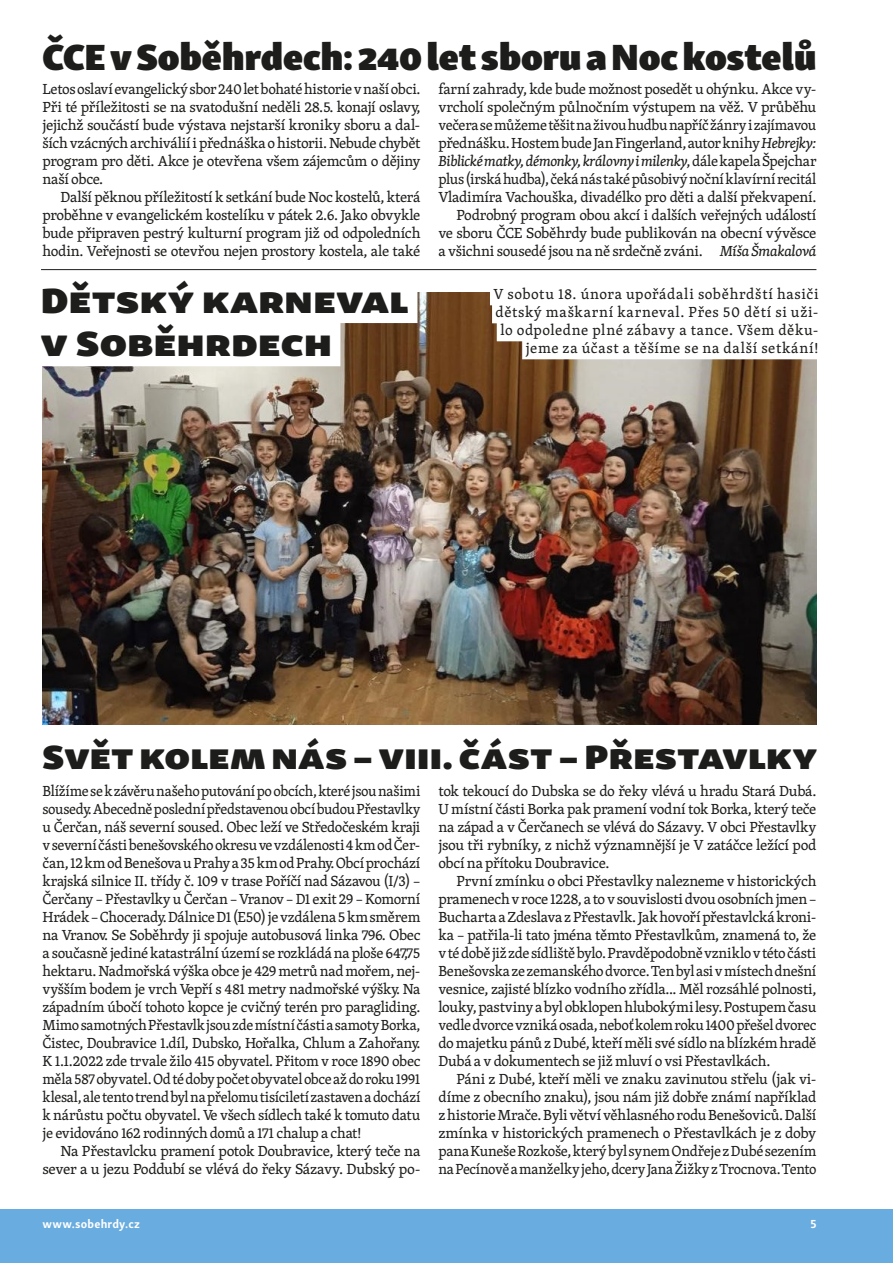
<style>
.page{position:relative;width:893px;height:1263px;background:#fff}
.page>*{position:absolute;margin:0;border:0;box-sizing:border-box;transform-origin:0 0}
.t1{font:37.5px "Skolar Sans Latn Bl";color:#1d1d1b}
.t2{font:36px/43.2px "Skolar Sans Latn Ex Bl";letter-spacing:.03em;color:#1d1d1b}
.t3{font:34.5px "Skolar Sans Latn Ex Bl";letter-spacing:.03em;color:#1d1d1b}
.t4{font:15px/18px "Skolar Latin";letter-spacing:-.02em;color:#1d1d1b;text-align:justify}
.t5{font:15px/18px "Skolar Latin";letter-spacing:.04em;color:#1d1d1b;text-align:right}
.t6{font:700 12px "Skolar Sans Latn";letter-spacing:.015em;color:#fff}
.s1{font-style:italic}
</style>
<div class="page">
<div style="left:0;top:1210px;width:893px;height:53px;background:#69acdf"></div>
<img style="left:43px;top:292px;width:773px;height:432px">
<div style="left:41px;top:275px;width:376px;height:48px;background:#fff"></div>
<div style="left:41px;top:318px;width:299px;height:48px;background:#fff"></div>
<div style="left:490px;top:284px;width:329px;height:21px;background:#fff"></div>
<div style="left:492px;top:302px;width:327px;height:21px;background:#fff"></div>
<div style="left:497px;top:320px;width:322px;height:21px;background:#fff"></div>
<div style="left:522px;top:338px;width:297px;height:21px;background:#fff"></div>
<hr style="left:41px;top:269px;width:775px;height:1px;background:#1d1d1b">
<h1 class="t1" style="left:43px;top:23px;width:775px">ČCE v Soběhrdech: 240 let sboru a Noc kostelů</h1>
<p class="t4" style="left:43px;top:80px;width:379px">Letososlavíevangelickýsbor240letbohatéhistoriev našíobci.<br>Při té příležitosti se na svatodušní neděli 28.5. konají oslavy, jejichž součástí bude výstava nejstarší kroniky sboru a dal&shy;šíchvzácnýcharchiváliíi přednáškao historii.Nebude chybět program pro děti. Akce je otevřena všem zájemcům o dějiny naší obce.</p>
<p class="t4" style="left:43px;top:188px;width:379px;text-indent:18px">Další pěknou příležitostí k setkání bude Noc kostelů, která proběhne v evangelickém kostelíku v pátek 2.6. Jako obvykle bude připraven pestrý kulturní program již od odpoledních hodin. Veřejnosti se otevřou nejen prostory kostela, ale také</p>
<p class="t4" style="left:438px;top:80px;width:379px;text-align:right">farní zahrady, kde bude možnost posedět u ohýnku. Akce vy&shy;vrcholí společným půlnočním výstupem na věž. V průběhu večerasemůžemetěšitnaživouhudbunapříčžánryi zajímavou přednášku.HostembudeJanFingerland,autorknihy<span class="s1">Hebrejky:<br>Biblické matky, démonky, královny i milenky</span>,dálekapelaŠpejchar plus(irskáhudba),čekánástaképůsobivýnočníklavírnírecitál Vladimíra Vachouška, divadélko pro děti a další překvapení.<br>Podrobný program obou akcí i dalších veřejných událostí ve sboru ČCE Soběhrdy bude publikován na obecní vývěsce a všichni sousedé jsou na ně srdečně zváni. <span class="s1">Míša Šmakalová</span></p>
<h2 class="t2" style="left:41px;top:275px;width:369px">Dětský karneval v Soběhrdech</h2>
<p class="t5" style="left:493px;top:285px;width:327px">V sobotu 18. února upořádali soběhrdští hasiči dětský maškarní karneval. Přes 50 dětí si uži&shy;lo odpoledne plné zábavy a tance. Všem děku&shy;jeme za účast a těšíme se na další setkání!</p>
<h3 class="t3" style="left:43px;top:726px;width:775px">Svět kolem nás – viii. část – Přestavlky</h3>
<p class="t4" style="left:42px;top:782px;width:379px">Blížímesek závěrunašehoputovánípoobcích,kteréjsounašimi sousedy.AbecedněposlednípředstavenouobcíbudouPřestavlky u Čerčan, náš severní soused. Obec leží ve Středočeském kraji v severníčástibenešovskéhookresuvevzdálenosti4 kmodČer&shy;čan,12kmodBenešovau Prahya 35kmodPrahy.Obcíprochází krajská silnice II. třídy č. 109 v trase Poříčí nad Sázavou (I/3) – Čerčany – Přestavlky u Čerčan –Vranov – D1 exit 29 – Komorní Hrádek –Chocerady.DálniceD1(E50)jevzdálena5 kmsměrem na Vranov. Se Soběhrdy ji spojuje autobusová linka 796. Obec a současně jedinékatastrálníúzemí se rozkládánaploše 647,75 hektaru.Nadmořská výška obce je 429metrůnadmořem,nej&shy;vyšším bodem je vrch Vepří s 481 metry nadmořské výšky. Na západním úbočí tohoto kopce je cvičný terén pro paragliding.<br>MimosamotnýchPřestavlkjsouzdemístníčástia samotyBorka, Čistec, Doubravice 1.díl, Dubsko, Hořalka, Chlum a Zahořany.<br>K 1.1.2022 zde trvale žilo 415 obyvatel. Přitom v roce 1890 obec měla587obyvatel.Odtédobypočetobyvatelobceaždoroku1991 klesal,aletentotrendbylnapřelomutisíciletízastavena dochází k nárůstu počtu obyvatel. Ve všech sídlech také k tomuto datu je evidováno 162 rodinných domů a 171 chalup a chat!</p>
<p class="t4" style="left:43px;top:1142px;width:379px;text-align:right">Na Přestavlcku pramení potok Doubravice, který teče na sever a u jezu Poddubí se vlévá do řeky Sázavy. Dubský po-</p>
<p class="t4" style="left:438px;top:782px;width:379px">tok tekoucí do Dubska se do řeky vlévá u hradu Stará Dubá.<br>U místní části Borka pak pramení vodní tok Borka, který teče na západ a v Čerčanech se vlévá do Sázavy. V obci Přestavlky jsou tři rybníky, z nichž významnější je V zatáčce ležící pod obcí na přítoku Doubravice.</p>
<p class="t4" style="left:438px;top:872px;width:379px;text-indent:18px">První zmínku o obci Přestavlky nalezneme v historických pramenechv roce1228,a tov souvislostidvouosobníchjmen – Buchartaa Zdeslavaz Přestavlk.Jakhovořípřestavlckákroni&shy;ka – patřila-li tato jména těmto Přestavlkům, znamená to, že v tédobějižzdesídlištěbylo.Pravděpodobněvzniklov tétočásti Benešovskazezemanskéhodvorce.Tenbylasiv místechdnešní vesnice, zajisté blízko vodního zřídla... Měl rozsáhlé polnosti, louky,pastvinya bylobklopenhlubokýmilesy.Postupemčasu vedledvorcevznikáosada,neboťkolemroku1400přešeldvorec domajetkupánůz Dubé,kteříměli své sídlonablízkémhradě Dubá a v dokumentech se již mluví o vsi Přestavlkách.</p>
<p class="t4" style="left:438px;top:1070px;width:379px;text-indent:18px">Páni z Dubé, kteří měli ve znaku zavinutou střelu (jak vi&shy;díme z obecního znaku), jsou nám již dobře známí například z historieMrače.BylivětvívěhlasnéhoroduBenešoviců.Další zmínka v historických pramenech o Přestavlkách je z doby panaKunešeRozkoše,kterýbylsynemOndřejez Dubésezením naPecínověa manželkyjeho,dceryJanaŽižkyz Trocnova.Tento</p>
<p class="t6" style="left:43px;top:1214px;width:99px">www.sobehrdy.cz</p>
<p class="t6" style="left:810px;top:1214px;width:8px">5</p>
</div>
